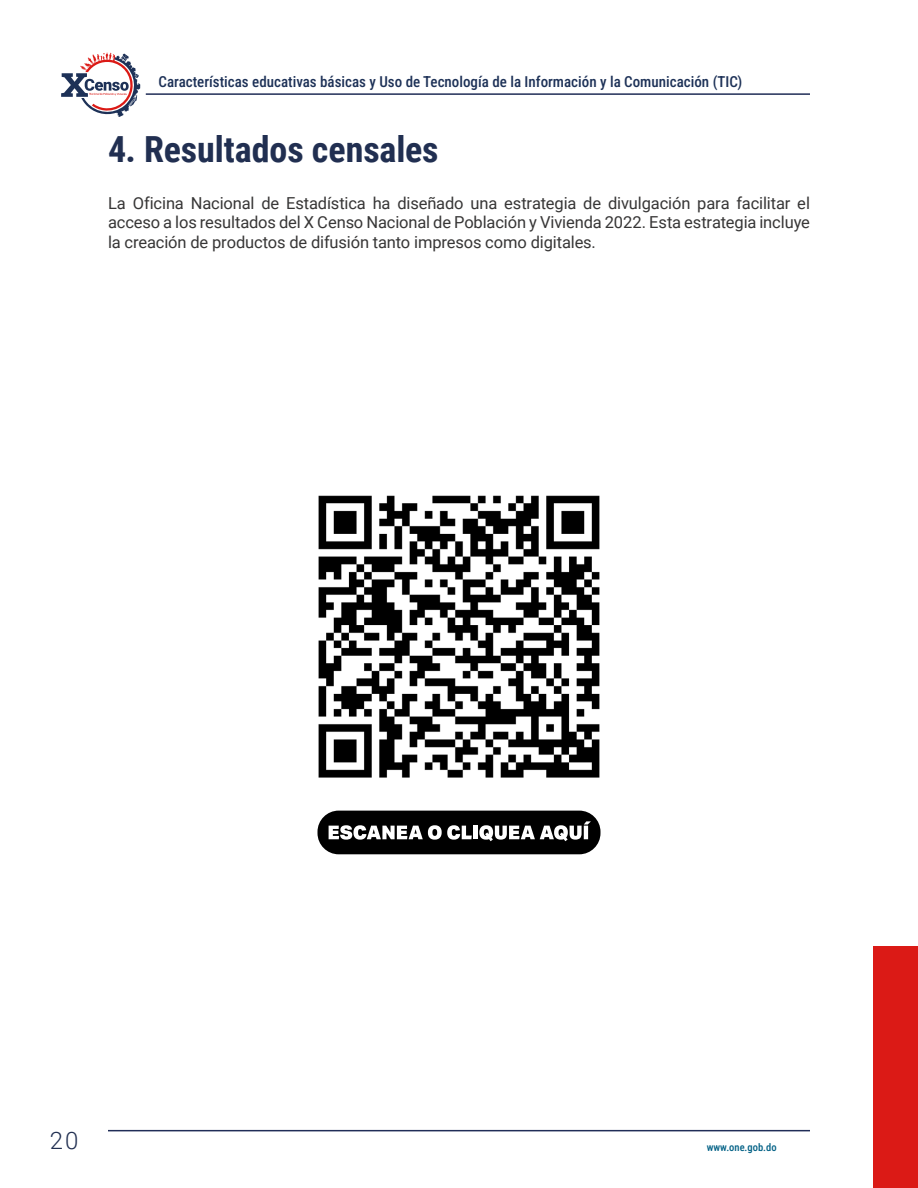
<style>
.page{position:relative;width:918px;height:1188px;background:#fff}
.page>*{position:absolute;margin:0;border:0;box-sizing:border-box;transform-origin:0 0}
.t1{font:700 36px "Roboto Condensed";letter-spacing:-.005em;color:#212f51}
.t2{font:300 24px "Roboto";color:#212f51}
.t3{font:16.5px/19.5px "Roboto";letter-spacing:-.01em;color:#373636;text-align:justify}
.t4{font:500 15px "Roboto Condensed";color:#1d3157}
.t5{font:500 10.5px "Roboto Condensed";color:#006085}
</style>
<div class="page">
<hr style="left:146px;top:93px;width:664px;height:2px;background:#202d57">
<hr style="left:108px;top:1130px;width:702px;height:1px;background:#202d57">
<div style="left:874px;top:947px;width:44px;height:241px;background:#db1a16"></div>
<svg style="left:61px;top:53px;width:79px;height:64px"></svg>
<div style="left:318px;top:811px;width:283px;height:43px;background:#000;border-radius:21px"></div>
<svg style="left:329px;top:825px;width:143px;height:15px"></svg>
<div style="left:473px;top:826px;width:5px;height:13px;background:#fff"></div>
<svg style="left:479px;top:821px;width:112px;height:20px"></svg>
<img style="left:318px;top:495px;width:282px;height:283px">
<p class="t4" style="left:159px;top:71px;width:585px">Características educativas básicas y Uso de Tecnología de la Información y la Comunicación (TIC)</p>
<h1 class="t1" style="left:108px;top:124px;width:332px">4. Resultados censales</h1>
<p class="t3" style="left:108px;top:192px;width:704px">La Oficina Nacional de Estadística ha diseñado una estrategia de divulgación para facilitar el acceso a los resultados del X Censo Nacional de Población y Vivienda 2022. Esta estrategia incluye la creación de productos de difusión tanto impresos como digitales.</p>
<h2 class="t2" style="left:50px;top:1124px;width:30px">20</h2>
<p class="t5" style="left:707px;top:1140px;width:71px">www.one.gob.do</p>
</div>
